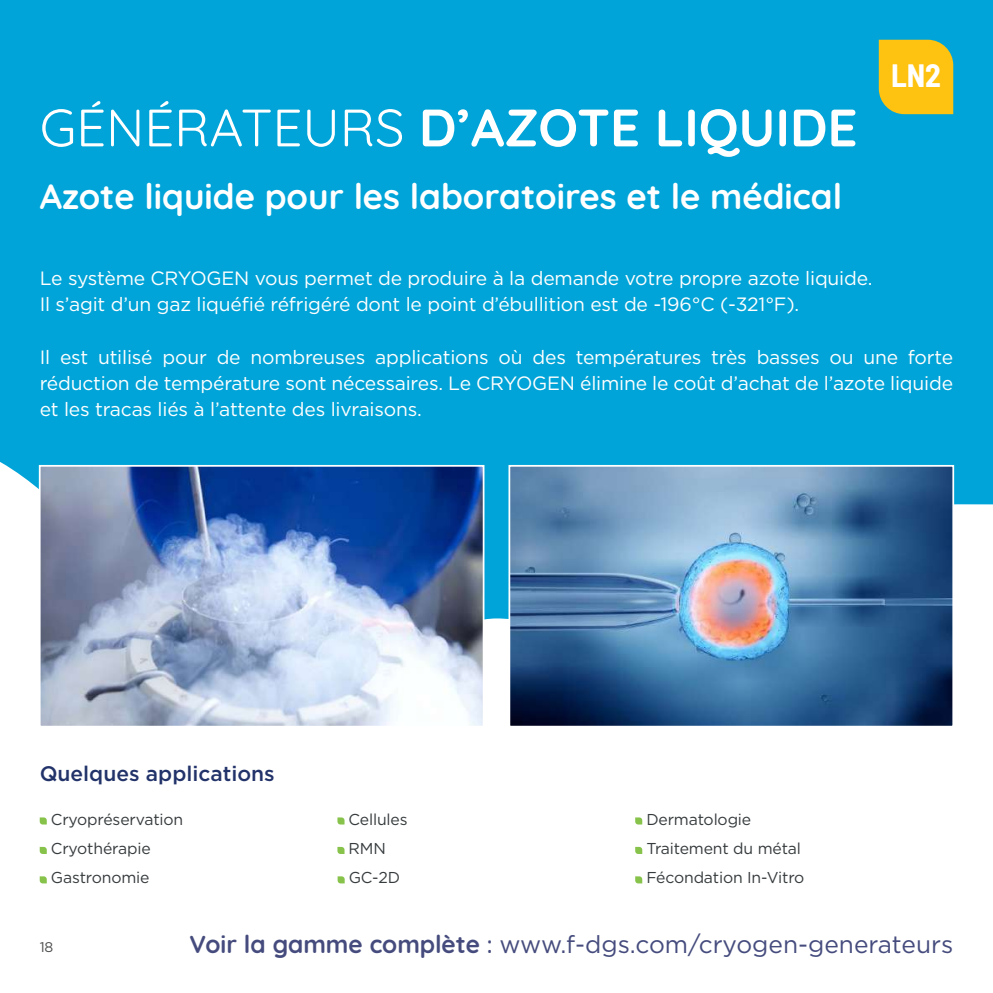
<style>
.page{position:relative;width:993px;height:993px;background:#fff}
.page>*{position:absolute;margin:0;border:0;box-sizing:border-box;transform-origin:0 0}
.t1{font:700 52.5px "Quicksand";color:#fff}
.t2{font:700 35px "Quicksand";color:#fff}
.t3{font:700 semi-condensed 31.5px "Barlow";color:#fff}
.t4{font:24.5px "Gotham";color:#454c7d}
.t5{font:500 21px "Gotham";color:#22336a}
.t6{font:19.25px/26.2px "Gotham";letter-spacing:-.01em;color:#fff}
.t7{font:15.75px/29.4px "Gotham";letter-spacing:-.01em;color:#363b3d}
.t8{font:14px "Gotham";color:#4b4c4d}
.s1{font-weight:400}
.s2{font-family:"Quicksand";font-weight:700}
.s3{font-family:"Quicksand";font-weight:500}
</style>
<div class="page">
<div style="left:0;top:0;width:992px;height:992px;background:#00a4d8"></div>
<div style="left:0;top:462px;width:992px;height:530px;background:#fff"></div>
<img style="left:42px;top:468px;width:439px;height:256px">
<div style="left:39px;top:465px;width:445px;height:262px;border:2px solid #fff"></div>
<img style="left:511px;top:468px;width:439px;height:256px">
<div style="left:508px;top:465px;width:445px;height:262px;border:2px solid #fff"></div>
<div style="left:878px;top:40px;width:74px;height:74px;background:#fec210"></div>
<svg style="left:40px;top:817px;width:7px;height:7px"></svg>
<svg style="left:40px;top:846px;width:7px;height:7px"></svg>
<svg style="left:40px;top:876px;width:7px;height:7px"></svg>
<svg style="left:635px;top:817px;width:7px;height:7px"></svg>
<svg style="left:337px;top:817px;width:7px;height:7px"></svg>
<svg style="left:337px;top:846px;width:7px;height:7px"></svg>
<svg style="left:337px;top:876px;width:7px;height:7px"></svg>
<svg style="left:635px;top:876px;width:7px;height:7px"></svg>
<svg style="left:635px;top:846px;width:7px;height:7px"></svg>
<h1 class="t1" style="left:40px;top:84px;width:819px"><span class="s1">GÉNÉRATEURS</span> D’AZOTE LIQUIDE</h1>
<h2 class="t2" style="left:40px;top:167px;width:803px">Azote liquide pour les laboratoires et le médical</h2>
<h3 class="t3" style="left:890px;top:56px;width:51px">LN2</h3>
<p class="t6" style="left:40px;top:264px;width:834px">Le système CRYOGEN vous permet de produire à la demande votre propre azote liquide.<br>Il s’agit d’un gaz liquéfié réfrigéré dont le point d’ébullition est de -196°C (-321°F).</p>
<p class="t6" style="left:40px;top:343px;width:914px;text-align:justify">Il est utilisé pour de nombreuses applications où des températures très basses ou une forte réduction de température sont nécessaires. Le CRYOGEN élimine le coût d’achat de l’azote liquide et les tracas liés à l’attente des livraisons.</p>
<p class="t5" style="left:40px;top:759px;width:236px">Quelques applications</p>
<p class="t7" style="left:51px;top:803px;width:134px">Cryopréservation<br>Cryothérapie<br>Gastronomie</p>
<p class="t7" style="left:348px;top:803px;width:60px">Cellules</p>
<p class="t7" style="left:646px;top:803px;width:106px">Dermatologie</p>
<p class="t7" style="left:646px;top:833px;width:156px">Traitement du métal</p>
<p class="t7" style="left:348px;top:833px;width:53px">RMN<br>GC-2D</p>
<p class="t7" style="left:646px;top:862px;width:159px">Fécondation In-Vitro</p>
<p class="t8" style="left:40px;top:937px;width:15px">18</p>
<p class="t4" style="left:189px;top:928px;width:765px"><span class="s2">Voir la gamme complète</span> <span class="s3">:</span> www.f-dgs.com/cryogen-generateurs</p>
</div>
